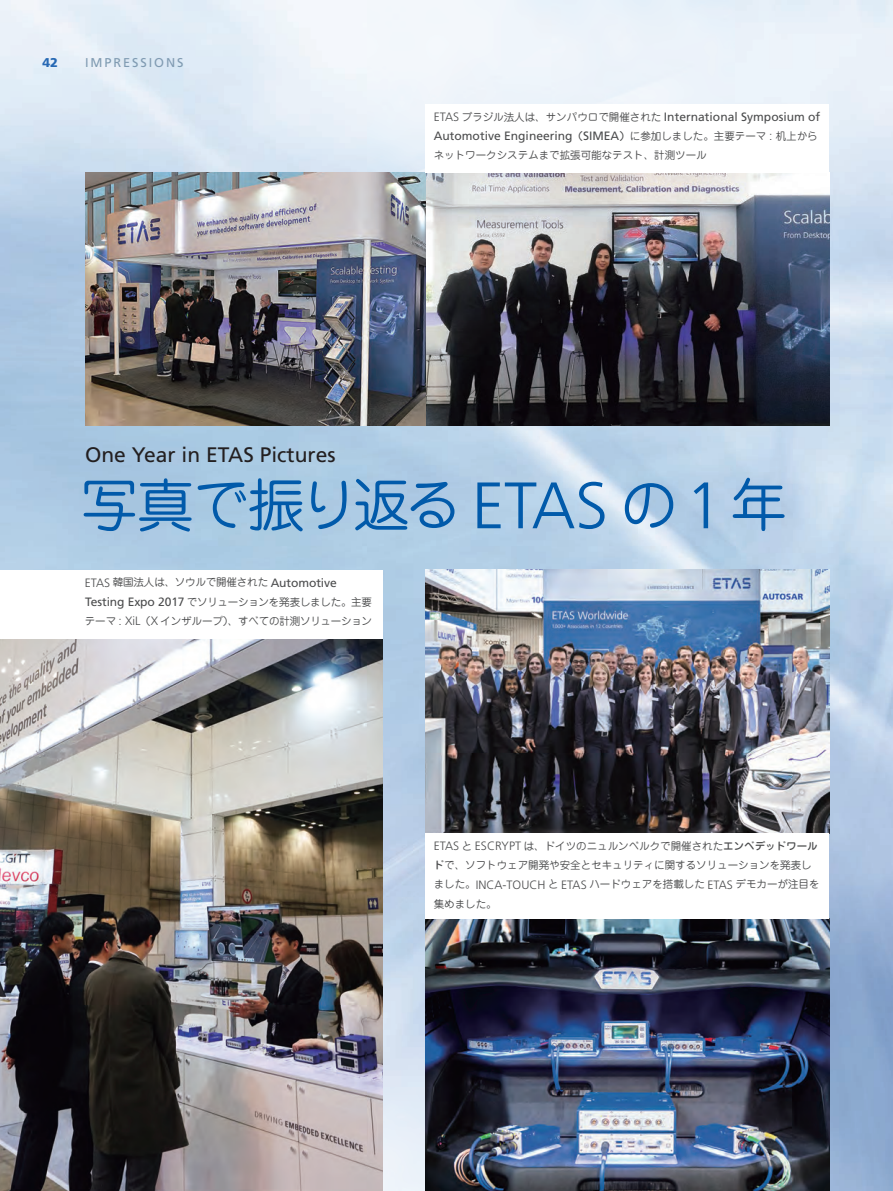
<style>
.page{position:relative;width:893px;height:1191px;background:#fff}
.page>*{position:absolute;margin:0;border:0;box-sizing:border-box;transform-origin:0 0}
.t1{font:57px "Jun 201 Pro";letter-spacing:-.055em;color:#015aaa}
.t2{font:21px "Frutiger";color:#231f20}
.t3{font:12.75px "Frutiger";letter-spacing:.15em;color:#809bb2}
.t4{font:900 12.75px "Frutiger";color:#2769b4}
.t5{font:12.15px/19.2px "Frutiger";color:#4b4c4d}
.t6{font:10.5px/19.2px "Jun 201 Pro";color:#4b4c4d}
.s1{font-weight:300}
.s2{font-family:"Jun 201 Pro";font-size:10.5px}
.s3{font-family:"Jun 34 Pro";font-weight:500;font-size:10.5px}
.s4{font-family:"Frutiger";font-weight:300;font-size:65.55px}
.s5{font-family:"Frutiger";font-weight:300;font-size:12.15px}
.s6{font-family:"Frutiger";font-size:12.15px}
.s7{font-family:"Jun 34 Pro";font-weight:500}
</style>
<div class="page">
<img style="left:0;top:0;width:893px;height:1191px">
<img style="left:425px;top:172px;width:404px;height:253px">
<img style="left:85px;top:172px;width:340px;height:253px">
<div style="left:425px;top:104px;width:404px;height:68px;background:#fff"></div>
<img style="left:0;top:638px;width:383px;height:553px">
<img style="left:425px;top:570px;width:404px;height:263px">
<img style="left:425px;top:918px;width:404px;height:273px">
<div style="left:425px;top:833px;width:404px;height:85px;background:#fff"></div>
<div style="left:0;top:570px;width:383px;height:68px;background:#fff"></div>
<p class="t4" style="left:43px;top:55px;width:17px">42</p>
<p class="t3" style="left:85px;top:55px;width:100px">IMPRESSIONS</p>
<p class="t5" style="left:434px;top:107px;width:388px"><span class="s1">ETAS</span> <span class="s2">ブラジル法人は、サンパウロで開催された</span> International Symposium of<br>Automotive Engineering<span class="s3">（</span>SIMEA<span class="s3">）</span><span class="s2">に参加しました。主要テーマ</span> <span class="s1">:</span> <span class="s2">机上から</span></p>
<p class="t6" style="left:434px;top:144px;width:274px">ネットワークシステムまで拡張可能なテスト、計測ツール</p>
<h2 class="t2" style="left:85px;top:443px;width:252px">One Year in ETAS Pictures</h2>
<h1 class="t1" style="left:81px;top:459px;width:708px">写真で振り返る <span class="s4">ETAS</span> の<span class="s4">1</span>年</h1>
<p class="t6" style="left:85px;top:571px;width:289px"><span class="s5">ETAS</span> 韓国法人は、ソウルで開催された <span class="s6">Automotive<br>Testing Expo 2017</span> でソリューションを発表しました。主要テーマ <span class="s5">: XiL</span>（<span class="s5">X</span> インザループ）、すべての計測ソリューション</p>
<p class="t6" style="left:434px;top:835px;width:387px"><span class="s5">ETAS</span> と <span class="s5">ESCRYPT</span> は、ドイツのニュルンベルクで開催された<span class="s7">エンベデッドワールド</span>で、ソフトウェア開発や安全とセキュリティに関するソリューションを発表しました。<span class="s5">INCA-TOUCH</span> と <span class="s5">ETAS</span> ハードウェアを搭載した <span class="s5">ETAS</span> デモカーが注目を集めました。</p>
</div>
